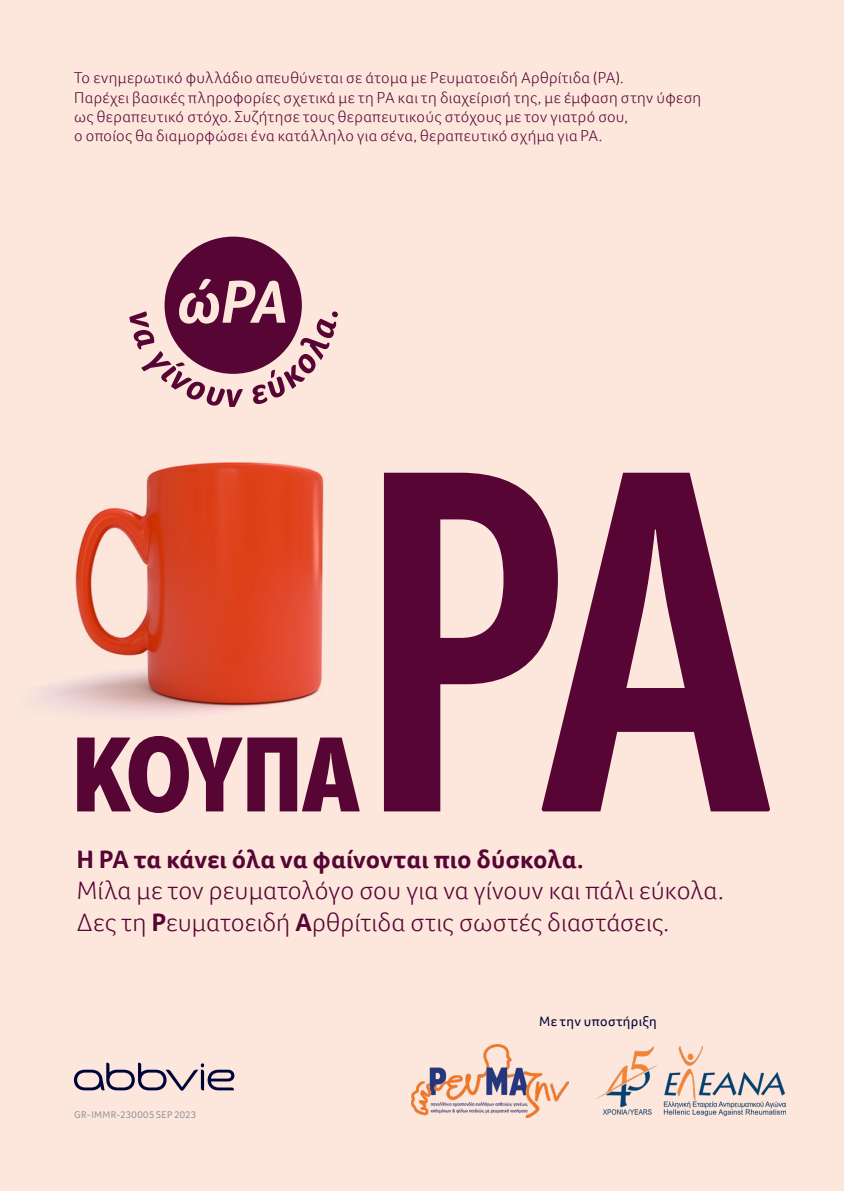
<style>
.page{position:relative;width:844px;height:1191px;background:#fff}
.page>*{position:absolute;margin:0;border:0;box-sizing:border-box;transform-origin:0 0}
.t1{font:700 481.78px "Apparat Extra Cond";color:#560534}
.t2{font:900 105.17px "Apparat Extra Cond";letter-spacing:-.025em;color:#560534}
.Headline_-_white{font:300 26.07px "Foco";letter-spacing:.005em;color:#560534}
.Headline_-_white-2{font:700 26.07px "Foco";letter-spacing:.005em;color:#560534}
.Body_-_Keyline{font:300 15.92px/19.2px "Foco";letter-spacing:.025em;color:#560534}
.Headline_-_white-3{font:14px "Foco";letter-spacing:.035em;color:#000539}
.Body_-_Keyline-2{font:9.97px "Foco";letter-spacing:.04em;color:#939598}
.s1{font-weight:700}
</style>
<div class="page">
<div style="left:0;top:0;width:843px;height:1191px;background:#fde7dc"></div>
<svg style="left:74px;top:1062px;width:160px;height:28px"></svg>
<img style="left:37px;top:462px;width:287px;height:253px">
<svg style="left:129px;top:237px;width:209px;height:170px"></svg>
<img style="left:411px;top:1044px;width:157px;height:73px">
<img style="left:596px;top:1045px;width:188px;height:70px">
<p class="Body_-_Keyline" style="left:74px;top:68px;width:628px">Το ενημερωτικό φυλλάδιο απευθύνεται σε άτομα με Ρευματοειδή Αρθρίτιδα (ΡΑ).<br>Παρέχει βασικές πληροφορίες σχετικά με τη ΡΑ και τη διαχείρισή της, με έμφαση στην ύφεση ως θεραπευτικό στόχο. Συζήτησε τους θεραπευτικούς στόχους με τον γιατρό σου,<br>ο οποίος θα διαμορφώσει ένα κατάλληλο για σένα, θεραπευτικό σχήμα για ΡΑ.</p>
<p class="t2" style="left:72px;top:710px;width:289px">KOYΠA</p>
<p class="t1" style="left:360px;top:355px;width:413px">ΡΑ</p>
<p class="Headline_-_white-2" style="left:77px;top:842px;width:508px">Η ΡΑ τα κάνει όλα να φαίνονται πιο δύσκολα.</p>
<p class="Headline_-_white" style="left:77px;top:873px;width:648px">Μίλα με τον ρευματολόγο σου για να γίνουν και πάλι εύκολα.</p>
<p class="Headline_-_white" style="left:77px;top:904px;width:593px">Δες τη <span class="s1">Ρ</span>ευματοειδή <span class="s1">Α</span>ρθρίτιδα στις σωστές διαστάσεις.</p>
<p class="Body_-_Keyline-2" style="left:74px;top:1108px;width:123px">GR-IMMR-230005 SEP 2023</p>
<p class="Headline_-_white-3" style="left:539px;top:1011px;width:119px">Mε την υποστήριξη</p>
</div>
